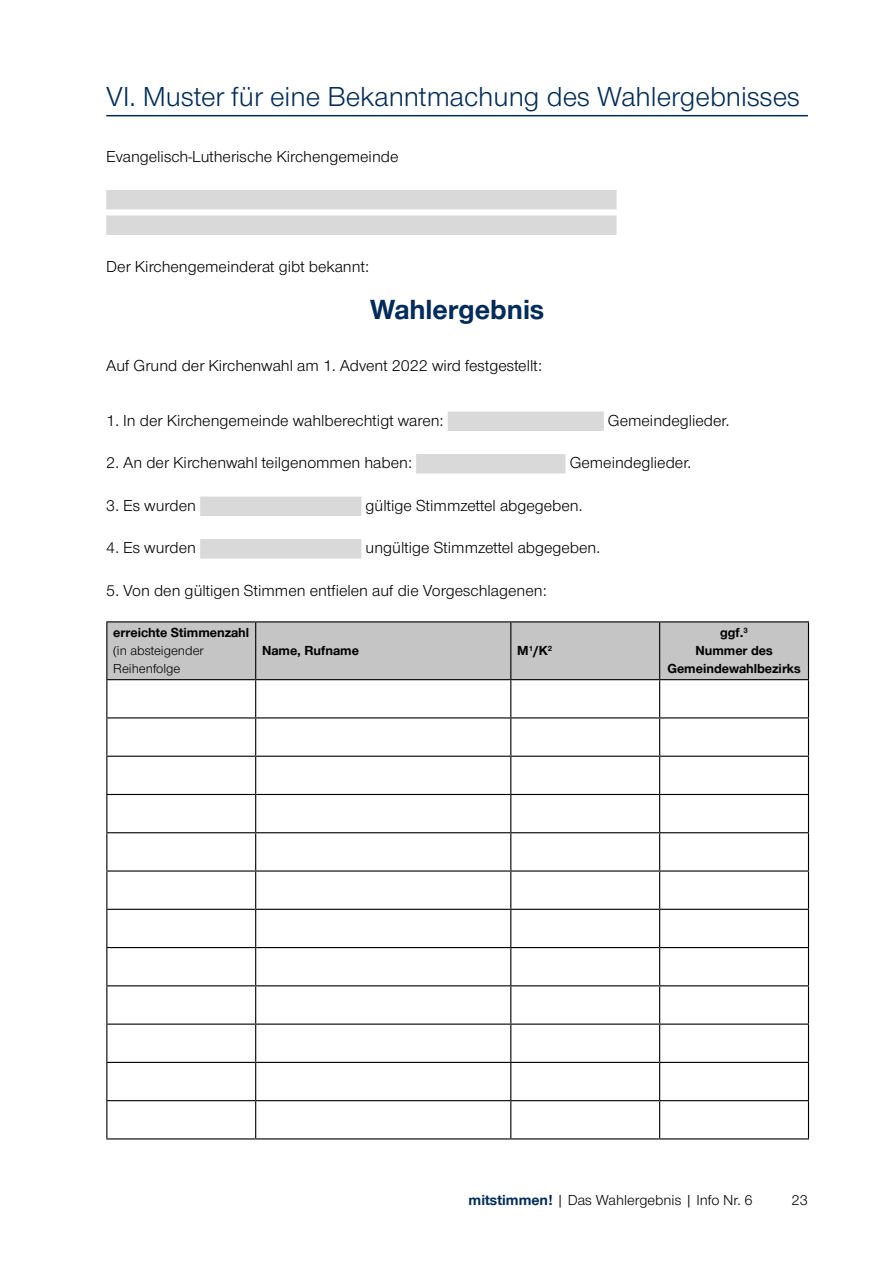
<style>
.page{position:relative;width:893px;height:1263px;background:#fff}
.page>*{position:absolute;margin:0;border:0;box-sizing:border-box;transform-origin:0 0}
.t1{font:28.5px "Nordelbica";color:#002b5a}
.t2{font:700 28.5px "Nordelbica";color:#002b5a}
.t3{font:16.5px "Nordelbica";color:#000}
.t4{font:15px "Nordelbica";color:#000}
.t5{font:700 13.5px/18px "Nordelbica";color:#000;text-align:center}
.t6{font:13.5px/18px "Nordelbica";color:#000}
.s1{font-weight:700;color:#002b5a}
</style>
<div class="page">
<hr style="left:106px;top:115px;width:702px;height:1px;background:#002b5a">
<div style="left:106px;top:190px;width:511px;height:19px;background:#d9d9da"></div>
<div style="left:106px;top:215px;width:511px;height:20px;background:#d9d9da"></div>
<div style="left:448px;top:411px;width:156px;height:20px;background:#d9d9da"></div>
<div style="left:416px;top:454px;width:150px;height:19px;background:#d9d9da"></div>
<div style="left:200px;top:496px;width:161px;height:20px;background:#d9d9da"></div>
<div style="left:200px;top:539px;width:161px;height:19px;background:#d9d9da"></div>
<div style="left:107px;top:622px;width:701px;height:57px;background:#c5c5c6"></div>
<svg style="left:107px;top:680px;width:701px;height:458px"></svg>
<hr style="left:255px;top:622px;width:1px;height:57px;background:#000">
<hr style="left:510px;top:622px;width:1px;height:57px;background:#000">
<hr style="left:659px;top:622px;width:1px;height:57px;background:#000">
<hr style="left:808px;top:622px;width:1px;height:57px;background:#000">
<hr style="left:255px;top:680px;width:1px;height:37px;background:#000">
<hr style="left:510px;top:680px;width:1px;height:37px;background:#000">
<hr style="left:659px;top:680px;width:1px;height:37px;background:#000">
<hr style="left:808px;top:680px;width:1px;height:37px;background:#000">
<hr style="left:106px;top:717px;width:150px;height:1px;background:#000">
<hr style="left:256px;top:717px;width:255px;height:1px;background:#000">
<hr style="left:255px;top:718px;width:1px;height:38px;background:#000">
<hr style="left:511px;top:717px;width:149px;height:1px;background:#000">
<hr style="left:510px;top:718px;width:1px;height:38px;background:#000">
<hr style="left:660px;top:717px;width:149px;height:1px;background:#000">
<hr style="left:659px;top:718px;width:1px;height:38px;background:#000">
<hr style="left:808px;top:718px;width:1px;height:38px;background:#000">
<hr style="left:106px;top:756px;width:150px;height:1px;background:#000">
<hr style="left:256px;top:756px;width:255px;height:1px;background:#000">
<hr style="left:255px;top:757px;width:1px;height:37px;background:#000">
<hr style="left:511px;top:756px;width:149px;height:1px;background:#000">
<hr style="left:510px;top:757px;width:1px;height:37px;background:#000">
<hr style="left:660px;top:756px;width:149px;height:1px;background:#000">
<hr style="left:659px;top:757px;width:1px;height:37px;background:#000">
<hr style="left:808px;top:757px;width:1px;height:37px;background:#000">
<hr style="left:106px;top:794px;width:150px;height:1px;background:#000">
<hr style="left:256px;top:794px;width:255px;height:1px;background:#000">
<hr style="left:255px;top:795px;width:1px;height:37px;background:#000">
<hr style="left:511px;top:794px;width:149px;height:1px;background:#000">
<hr style="left:510px;top:795px;width:1px;height:37px;background:#000">
<hr style="left:660px;top:794px;width:149px;height:1px;background:#000">
<hr style="left:659px;top:795px;width:1px;height:37px;background:#000">
<hr style="left:808px;top:795px;width:1px;height:37px;background:#000">
<hr style="left:106px;top:832px;width:150px;height:1px;background:#000">
<hr style="left:256px;top:832px;width:255px;height:1px;background:#000">
<hr style="left:255px;top:833px;width:1px;height:37px;background:#000">
<hr style="left:511px;top:832px;width:149px;height:1px;background:#000">
<hr style="left:510px;top:833px;width:1px;height:37px;background:#000">
<hr style="left:660px;top:832px;width:149px;height:1px;background:#000">
<hr style="left:659px;top:833px;width:1px;height:37px;background:#000">
<hr style="left:808px;top:833px;width:1px;height:37px;background:#000">
<hr style="left:106px;top:870px;width:150px;height:1px;background:#000">
<hr style="left:256px;top:870px;width:255px;height:1px;background:#000">
<hr style="left:255px;top:871px;width:1px;height:38px;background:#000">
<hr style="left:511px;top:870px;width:149px;height:1px;background:#000">
<hr style="left:510px;top:871px;width:1px;height:38px;background:#000">
<hr style="left:660px;top:870px;width:149px;height:1px;background:#000">
<hr style="left:659px;top:871px;width:1px;height:38px;background:#000">
<hr style="left:808px;top:871px;width:1px;height:38px;background:#000">
<hr style="left:106px;top:909px;width:150px;height:1px;background:#000">
<hr style="left:256px;top:909px;width:255px;height:1px;background:#000">
<hr style="left:255px;top:910px;width:1px;height:37px;background:#000">
<hr style="left:511px;top:909px;width:149px;height:1px;background:#000">
<hr style="left:510px;top:910px;width:1px;height:37px;background:#000">
<hr style="left:660px;top:909px;width:149px;height:1px;background:#000">
<hr style="left:659px;top:910px;width:1px;height:37px;background:#000">
<hr style="left:808px;top:910px;width:1px;height:37px;background:#000">
<hr style="left:106px;top:947px;width:150px;height:1px;background:#000">
<hr style="left:256px;top:947px;width:255px;height:1px;background:#000">
<hr style="left:255px;top:948px;width:1px;height:37px;background:#000">
<hr style="left:511px;top:947px;width:149px;height:1px;background:#000">
<hr style="left:510px;top:948px;width:1px;height:37px;background:#000">
<hr style="left:660px;top:947px;width:149px;height:1px;background:#000">
<hr style="left:659px;top:948px;width:1px;height:37px;background:#000">
<hr style="left:808px;top:948px;width:1px;height:37px;background:#000">
<hr style="left:106px;top:985px;width:150px;height:1px;background:#000">
<hr style="left:256px;top:985px;width:255px;height:1px;background:#000">
<hr style="left:255px;top:986px;width:1px;height:37px;background:#000">
<hr style="left:511px;top:985px;width:149px;height:1px;background:#000">
<hr style="left:510px;top:986px;width:1px;height:37px;background:#000">
<hr style="left:660px;top:985px;width:149px;height:1px;background:#000">
<hr style="left:659px;top:986px;width:1px;height:37px;background:#000">
<hr style="left:808px;top:986px;width:1px;height:37px;background:#000">
<hr style="left:106px;top:1023px;width:150px;height:2px;background:#000">
<hr style="left:256px;top:1023px;width:255px;height:2px;background:#000">
<hr style="left:255px;top:1025px;width:1px;height:37px;background:#000">
<hr style="left:511px;top:1023px;width:149px;height:2px;background:#000">
<hr style="left:510px;top:1025px;width:1px;height:37px;background:#000">
<hr style="left:660px;top:1023px;width:149px;height:2px;background:#000">
<hr style="left:659px;top:1025px;width:1px;height:37px;background:#000">
<hr style="left:808px;top:1025px;width:1px;height:37px;background:#000">
<hr style="left:106px;top:1062px;width:150px;height:1px;background:#000">
<hr style="left:256px;top:1062px;width:255px;height:1px;background:#000">
<hr style="left:255px;top:1063px;width:1px;height:37px;background:#000">
<hr style="left:511px;top:1062px;width:149px;height:1px;background:#000">
<hr style="left:510px;top:1063px;width:1px;height:37px;background:#000">
<hr style="left:660px;top:1062px;width:149px;height:1px;background:#000">
<hr style="left:659px;top:1063px;width:1px;height:37px;background:#000">
<hr style="left:808px;top:1063px;width:1px;height:37px;background:#000">
<hr style="left:106px;top:1100px;width:150px;height:1px;background:#000">
<hr style="left:256px;top:1100px;width:255px;height:1px;background:#000">
<hr style="left:255px;top:1101px;width:1px;height:37px;background:#000">
<hr style="left:511px;top:1100px;width:149px;height:1px;background:#000">
<hr style="left:510px;top:1101px;width:1px;height:37px;background:#000">
<hr style="left:660px;top:1100px;width:149px;height:1px;background:#000">
<hr style="left:659px;top:1101px;width:1px;height:37px;background:#000">
<hr style="left:808px;top:1101px;width:1px;height:37px;background:#000">
<hr style="left:106px;top:1138px;width:150px;height:1px;background:#000">
<hr style="left:256px;top:1138px;width:255px;height:1px;background:#000">
<hr style="left:511px;top:1138px;width:149px;height:1px;background:#000">
<hr style="left:660px;top:1138px;width:149px;height:1px;background:#000">
<hr style="left:106px;top:680px;width:1px;height:37px;background:#000">
<hr style="left:106px;top:718px;width:1px;height:38px;background:#000">
<hr style="left:106px;top:757px;width:1px;height:37px;background:#000">
<hr style="left:106px;top:795px;width:1px;height:37px;background:#000">
<hr style="left:106px;top:833px;width:1px;height:37px;background:#000">
<hr style="left:106px;top:871px;width:1px;height:38px;background:#000">
<hr style="left:106px;top:910px;width:1px;height:37px;background:#000">
<hr style="left:106px;top:948px;width:1px;height:37px;background:#000">
<hr style="left:106px;top:986px;width:1px;height:37px;background:#000">
<hr style="left:106px;top:1025px;width:1px;height:37px;background:#000">
<hr style="left:106px;top:1063px;width:1px;height:37px;background:#000">
<hr style="left:106px;top:1101px;width:1px;height:37px;background:#000">
<hr style="left:106px;top:621px;width:150px;height:1px;background:#000">
<hr style="left:106px;top:622px;width:1px;height:57px;background:#000">
<hr style="left:256px;top:621px;width:255px;height:1px;background:#000">
<hr style="left:511px;top:621px;width:149px;height:1px;background:#000">
<hr style="left:660px;top:621px;width:149px;height:1px;background:#000">
<hr style="left:106px;top:679px;width:150px;height:1px;background:#000">
<hr style="left:256px;top:679px;width:255px;height:1px;background:#000">
<hr style="left:511px;top:679px;width:149px;height:1px;background:#000">
<hr style="left:660px;top:679px;width:149px;height:1px;background:#000">
<h1 class="t1" style="left:106px;top:81px;width:695px">VI. Muster für eine Bekanntmachung des Wahlergebnisses</h1>
<p class="t3" style="left:106px;top:147px;width:294px">Evangelisch-Lutherische Kirchengemeinde</p>
<p class="t3" style="left:106px;top:257px;width:264px">Der Kirchengemeinderat gibt bekannt:</p>
<h1 class="t2" style="left:370px;top:293px;width:176px">Wahlergebnis</h1>
<p class="t3" style="left:106px;top:356px;width:437px">Auf Grund der Kirchenwahl am 1. Advent 2022 wird festgestellt:</p>
<p class="t3" style="left:106px;top:411px;width:339px">1. In der Kirchengemeinde wahlberechtigt waren:</p>
<p class="t3" style="left:608px;top:411px;width:123px">Gemeindeglieder.</p>
<p class="t3" style="left:106px;top:453px;width:307px">2. An der Kirchenwahl teilgenommen haben:</p>
<p class="t3" style="left:570px;top:453px;width:123px">Gemeindeglieder.</p>
<p class="t3" style="left:106px;top:496px;width:91px">3. Es wurden</p>
<p class="t3" style="left:366px;top:496px;width:218px">gültige Stimmzettel abgegeben.</p>
<p class="t3" style="left:106px;top:538px;width:91px">4. Es wurden</p>
<p class="t3" style="left:366px;top:538px;width:236px">ungültige Stimmzettel abgegeben.</p>
<p class="t3" style="left:106px;top:581px;width:442px">5. Von den gültigen Stimmen entfielen auf die Vorgeschlagenen:</p>
<p class="t5" style="left:113px;top:624px;width:138px">erreichte Stimmenzahl</p>
<p class="t6" style="left:113px;top:642px;width:92px">(in absteigender<br>Reihenfolge</p>
<p class="t5" style="left:262px;top:642px;width:98px">Name, Rufname</p>
<p class="t5" style="left:517px;top:642px;width:37px">M<sup>1</sup>/K<sup>2</sup></p>
<p class="t5" style="left:667px;top:624px;width:135px">ggf.<sup>3<br></sup>Nummer des<br>Gemeindewahlbezirks</p>
<p class="t4" style="left:469px;top:1192px;width:286px"><span class="s1">mitstimmen!</span> | Das Wahlergebnis | Info Nr. 6</p>
<p class="t4" style="left:791px;top:1191px;width:18px">23</p>
</div>
